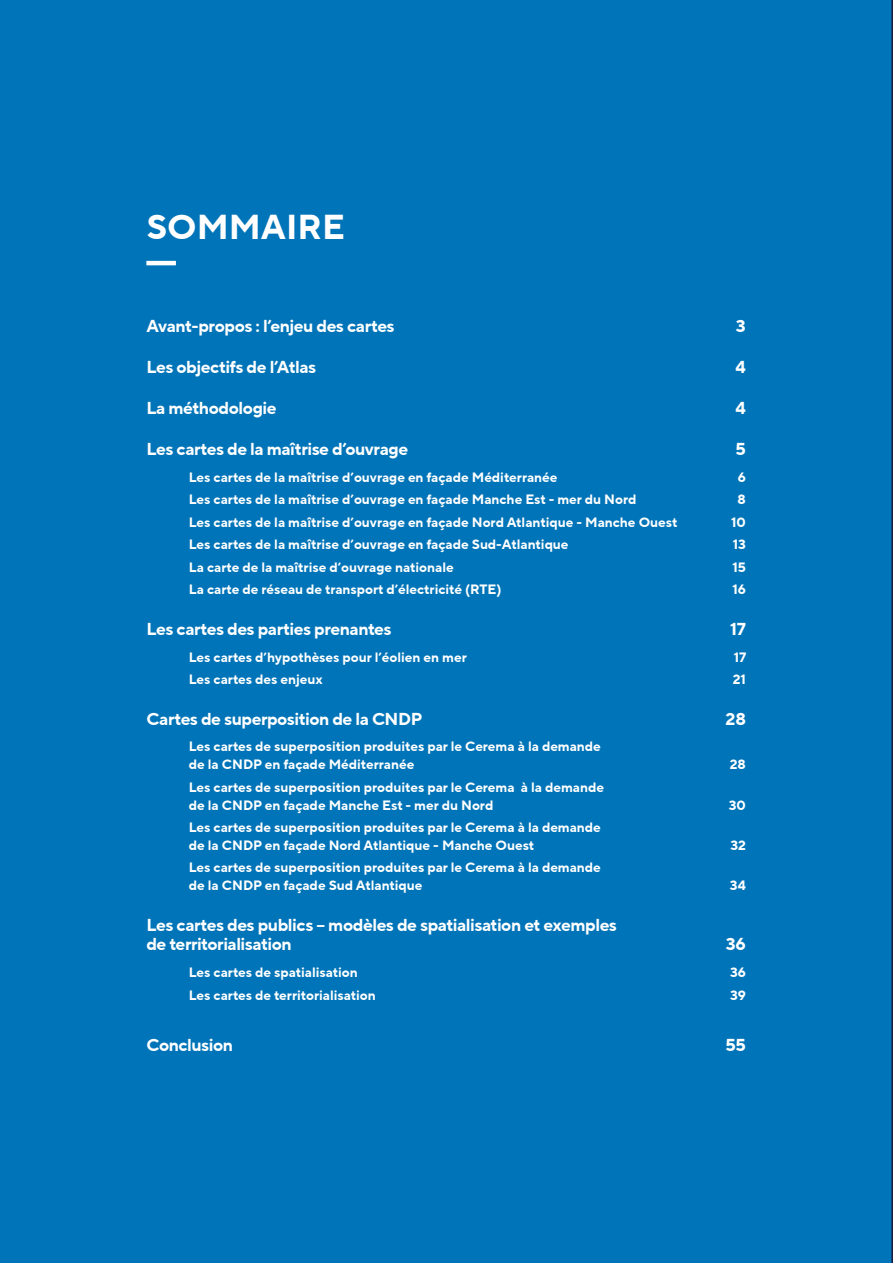
<style>
.page{position:relative;width:893px;height:1263px;background:#0074b8}
.page>*{position:absolute;margin:0;border:0;box-sizing:border-box;transform-origin:0 0}
.t1{font:700 34.5px "TT Norms Pro";color:#fff}
.t2{font:700 17.25px/19.5px "TT Norms Pro";letter-spacing:-.025em;color:#fff}
.t3{font:700 13.5px/18px "TT Norms Pro";color:#fff}
</style>
<div class="page">
<hr style="left:146px;top:261px;width:30px;height:4px;background:#fff">
<h1 class="t1" style="left:146px;top:201px;width:200px">SOMMAIRE</h1>
<p class="t2" style="left:146px;top:317px;width:250px">Avant-propos : l’enjeu des cartes</p>
<p class="t2" style="left:736px;top:317px;width:11px">3</p>
<p class="t2" style="left:146px;top:357px;width:171px">Les objectifs de l’Atlas</p>
<p class="t2" style="left:735px;top:357px;width:12px">4</p>
<p class="t2" style="left:146px;top:398px;width:132px">La méthodologie</p>
<p class="t2" style="left:735px;top:398px;width:12px">4</p>
<p class="t2" style="left:146px;top:439px;width:263px">Les cartes de la maîtrise d’ouvrage</p>
<p class="t2" style="left:735px;top:439px;width:12px">5</p>
<p class="t3" style="left:189px;top:468px;width:370px">Les cartes de la maîtrise d’ouvrage en façade Méditerranée</p>
<p class="t3" style="left:738px;top:468px;width:10px">6</p>
<p class="t3" style="left:189px;top:490px;width:449px">Les cartes de la maîtrise d’ouvrage en façade Manche Est - mer du Nord</p>
<p class="t3" style="left:738px;top:490px;width:10px">8</p>
<p class="t3" style="left:189px;top:513px;width:490px">Les cartes de la maîtrise d’ouvrage en façade Nord Atlantique - Manche Ouest</p>
<p class="t3" style="left:731px;top:513px;width:16px">10</p>
<p class="t3" style="left:189px;top:535px;width:381px">Les cartes de la maîtrise d’ouvrage en façade Sud-Atlantique</p>
<p class="t3" style="left:733px;top:535px;width:15px">13</p>
<p class="t3" style="left:189px;top:558px;width:266px">La carte de la maîtrise d’ouvrage nationale</p>
<p class="t3" style="left:732px;top:558px;width:15px">15</p>
<p class="t3" style="left:189px;top:580px;width:314px">La carte de réseau de transport d’électricité (RTE)</p>
<p class="t3" style="left:732px;top:580px;width:15px">16</p>
<p class="t2" style="left:146px;top:619px;width:247px">Les cartes des parties prenantes</p>
<p class="t2" style="left:730px;top:619px;width:17px">17</p>
<p class="t3" style="left:189px;top:648px;width:279px">Les cartes d’hypothèses pour l’éolien en mer</p>
<p class="t3" style="left:734px;top:648px;width:14px">17</p>
<p class="t3" style="left:189px;top:670px;width:135px">Les cartes des enjeux</p>
<p class="t3" style="left:733px;top:670px;width:15px">21</p>
<p class="t2" style="left:146px;top:709px;width:277px">Cartes de superposition de la CNDP</p>
<p class="t2" style="left:726px;top:709px;width:22px">28</p>
<p class="t3" style="left:189px;top:738px;width:413px">Les cartes de superposition produites par le Cerema à la demande de la CNDP en façade Méditerranée</p>
<p class="t3" style="left:730px;top:756px;width:18px">28</p>
<p class="t3" style="left:189px;top:778px;width:417px">Les cartes de superposition produites par le Cerema à la demande de la CNDP en façade Manche Est - mer du Nord</p>
<p class="t3" style="left:189px;top:818px;width:413px">Les cartes de superposition produites par le Cerema à la demande de la CNDP en façade Nord Atlantique - Manche Ouest</p>
<p class="t3" style="left:189px;top:858px;width:413px">Les cartes de superposition produites par le Cerema à la demande de la CNDP en façade Sud Atlantique</p>
<p class="t2" style="left:146px;top:915px;width:472px">Les cartes des publics – modèles de spatialisation et exemples de territorialisation</p>
<p class="t3" style="left:729px;top:796px;width:19px">30</p>
<p class="t3" style="left:730px;top:836px;width:17px">32</p>
<p class="t3" style="left:730px;top:876px;width:17px">34</p>
<p class="t2" style="left:726px;top:935px;width:22px">36</p>
<p class="t3" style="left:189px;top:963px;width:171px">Les cartes de spatialisation</p>
<p class="t3" style="left:730px;top:963px;width:17px">36</p>
<p class="t3" style="left:189px;top:986px;width:188px">Les cartes de territorialisation</p>
<p class="t3" style="left:730px;top:986px;width:17px">39</p>
<p class="t2" style="left:146px;top:1035px;width:88px">Conclusion</p>
<p class="t2" style="left:725px;top:1035px;width:22px">55</p>
</div>
